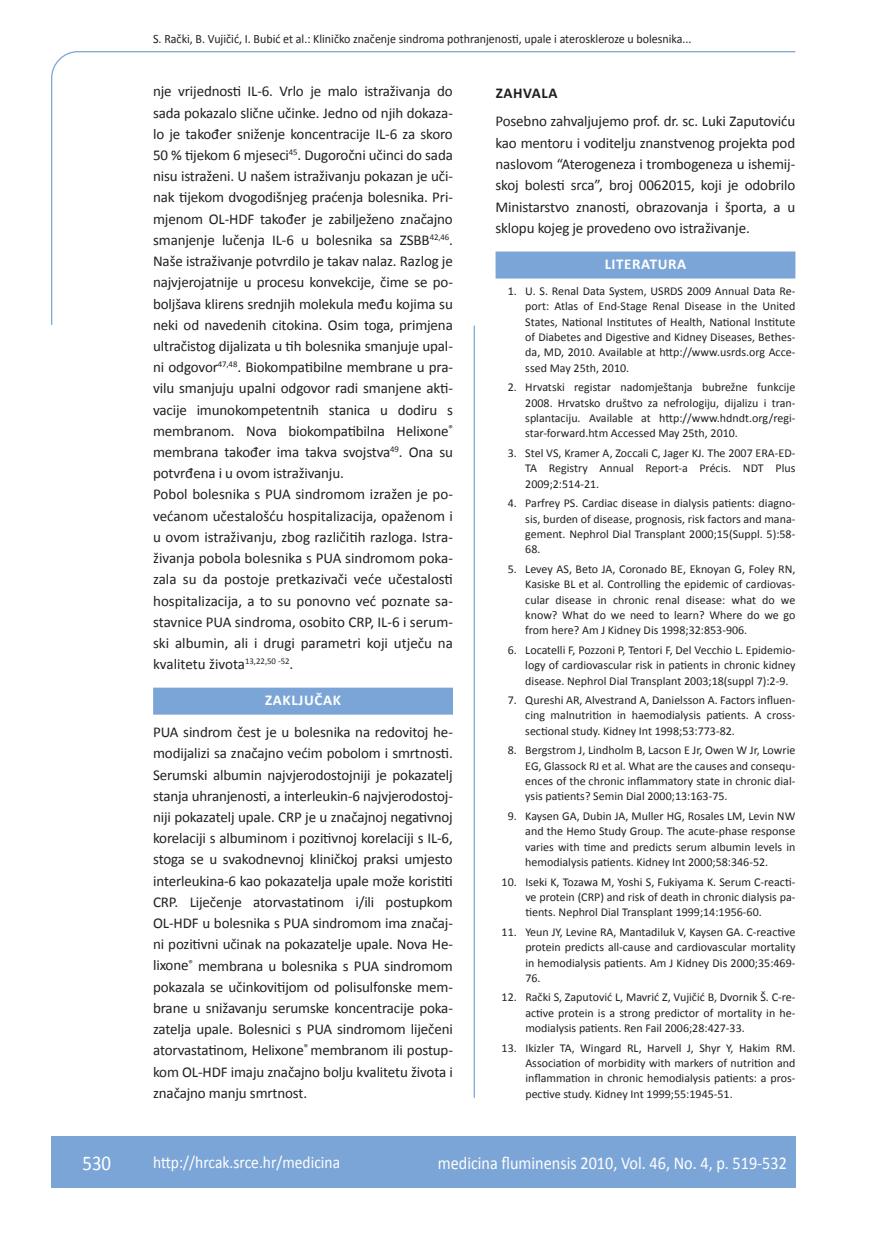
<style>
.page{position:relative;width:872px;height:1234px;background:#fff}
.page>*{position:absolute;margin:0;border:0;box-sizing:border-box;transform-origin:0 0}
.t1{font:21px "Calibri";color:#fff;scale:.9 1}
.t2{font:18px "Calibri";color:#fff;scale:.9 1}
.t3{font:17.25px "Calibri";color:#fff;scale:.9 1}
.t4{font:15px/21.1px "Calibri";letter-spacing:-.01em;color:#231f20;text-align:justify}
.t5{font:700 15px "Calibri";letter-spacing:.04em;color:#fff}
.t6{font:700 15px "Calibri";color:#231f20}
.t7{font:12.75px "Calibri";color:#231f20;scale:.94 1}
.t8{font:12px/15.3px "Calibri";color:#231f20;text-align:justify}
</style>
<div class="page">
<svg style="left:51px;top:51px;width:745px;height:274px"></svg>
<hr style="left:473px;top:325px;width:2px;height:772px;background:#7ca5d7">
<div style="left:51px;top:1135px;width:744px;height:51px;background:#7ca5d7"></div>
<div style="left:153px;top:687px;width:300px;height:27px;background:#7ca5d7"></div>
<div style="left:495px;top:251px;width:300px;height:27px;background:#7ca5d7"></div>
<p class="t7" style="left:153px;top:30px;width:574px">S. Rački, B. Vujičić, I. Bubić et al.: Kliničko značenje sindroma pothranjenosti, upale i ateroskleroze u bolesnika...</p>
<p class="t4" style="left:153px;top:80px;width:301px;text-align:left">nje vrijednosti IL-6. Vrlo je malo istraživanja do sada pokazalo slične učinke. Jedno od njih dokaza&shy;lo je također sniženje koncentracije IL-6 za skoro 50 % tijekom 6 mjeseci<sup>45</sup>. Dugoročni učinci do sada nisu istraženi. U našem istraživanju pokazan je uči&shy;nak tijekom dvogodišnjeg praćenja bolesnika. Pri&shy;mjenom OL-HDF također je zabilježeno značajno smanjenje lučenja IL-6 u bolesnika sa ZSBB<sup>42,46</sup>.<br>Naše istraživanje potvrdilo je takav nalaz. Razlog je najvjerojatnije u procesu konvekcije, čime se po&shy;boljšava klirens srednjih molekula među kojima su neki od navedenih citokina. Osim toga, primjena ultračistog dijalizata u tih bolesnika smanjuje upal&shy;ni odgovor<sup>47,48</sup>. Biokompatibilne membrane u pra&shy;vilu smanjuju upalni odgovor radi smanjene akti&shy;vacije imunokompetentnih stanica u dodiru s membranom. Nova biokompatibilna Helixone<sup>® </sup>membrana također ima takva svojstva<sup>49</sup>. Ona su potvrđena i u ovom istraživanju.<br>Pobol bolesnika s PUA sindromom izražen je po&shy;većanom učestalošću hospitalizacija, opaženom i u ovom istraživanju, zbog različitih razloga. Istra&shy;živanja pobola bolesnika s PUA sindromom poka&shy;zala su da postoje pretkazivači veće učestalosti hospitalizacija, a to su ponovno već poznate sa&shy;stavnice PUA sindroma, osobito CRP, IL-6 i serum&shy;ski albumin, ali i drugi parametri koji utječu na kvalitetu života<sup>13,22,50</sup> <sup>-52</sup>.</p>
<p class="t5" style="left:265px;top:690px;width:76px">ZAKLJUČAK</p>
<p class="t4" style="left:153px;top:720px;width:301px">PUA sindrom čest je u bolesnika na redovitoj he&shy;modijalizi sa značajno većim pobolom i smrtnosti.<br>Serumski albumin najvjerodostojniji je pokazatelj stanja uhranjenosti, a interleukin-6 najvjerodostoj&shy;niji pokazatelj upale. CRP je u značajnoj negativnoj korelaciji s albuminom i pozitivnoj korelaciji s IL-6, stoga se u svakodnevnoj kliničkoj praksi umjesto interleukina-6 kao pokazatelja upale može koristiti CRP. Liječenje atorvastatinom i/ili postupkom OL-HDF u bolesnika s PUA sindromom ima značaj&shy;ni pozitivni učinak na pokazatelje upale. Nova He&shy;lixone<sup>®</sup> membrana u bolesnika s PUA sindromom pokazala se učinkovitijom od polisulfonske mem&shy;brane u snižavanju serumske koncentracije poka&shy;zatelja upale. Bolesnici s PUA sindromom liječeni atorvastatinom, Helixone<sup>®</sup> membranom ili postup&shy;kom OL-HDF imaju značajno bolju kvalitetu života i značajno manju smrtnost.</p>
<p class="t6" style="left:496px;top:84px;width:10px">ZAH</p>
<p class="t6" style="left:523px;top:84px;width:34px">VALA</p>
<p class="t4" style="left:495px;top:110px;width:301px">Posebno zahvaljujemo prof. dr. sc. Luki Zaputoviću kao mentoru i voditelju znanstvenog projekta pod naslovom “Aterogeneza i trombogeneza u ishemij&shy;skoj bolesti srca”, broj 0062015, koji je odobrilo Ministarstvo znanosti, obrazovanja i športa, a u sklopu kojeg je provedeno ovo istraživanje.</p>
<p class="t5" style="left:604px;top:254px;width:83px">LITERATURA</p>
<p class="t8" style="left:525px;top:283px;width:271px;text-indent:-18px">1. U. S. Renal Data System, USRDS 2009 Annual Data Re&shy;port: Atlas of End-Stage Renal Disease in the United States, National Institutes of Health, National Institute of Diabetes and Digestive and Kidney Diseases, Bethes&shy;da, MD, 2010. Available at http://www.usrds.org Acce&shy;ssed May 25th, 2010.</p>
<p class="t8" style="left:525px;top:379px;width:272px;text-indent:-18px">2. Hrvatski registar nadomještanja bubrežne funkcije 2008. Hrvatsko društvo za nefrologiju, dijalizu i tran&shy;splantaciju. Available at http://www.hdndt.org/regi&shy;star-forward.htm Accessed May 25th, 2010.</p>
<p class="t8" style="left:525px;top:444px;width:271px;text-indent:-18px">3. Stel VS, Kramer A, Zoccali C, Jager KJ. The 2007 ERA-ED-TA Registry Annual Report-a Précis. NDT Plus 2009;2:514-21.</p>
<p class="t8" style="left:525px;top:495px;width:271px;text-indent:-18px">4. Parfrey PS. Cardiac disease in dialysis patients: diagno&shy;sis, burden of disease, prognosis, risk factors and mana&shy;gement. Nephrol Dial Transplant 2000;15(Suppl. 5):58- 68.</p>
<p class="t8" style="left:525px;top:560px;width:271px;text-indent:-18px">5. Levey AS, Beto JA, Coronado BE, Eknoyan G, Foley RN, Kasiske BL et al. Controlling the epidemic of cardiovas&shy;cular disease in chronic renal disease: what do we know? What do we need to learn? Where do we go from here? Am J Kidney Dis 1998;32:853-906.</p>
<p class="t8" style="left:525px;top:641px;width:272px;text-indent:-18px">6. Locatelli F, Pozzoni P, Tentori F, Del Vecchio L. Epidemio&shy;logy of cardiovascular risk in patients in chronic kidney disease. Nephrol Dial Transplant 2003;18(suppl 7):2-9.</p>
<p class="t8" style="left:525px;top:691px;width:271px;text-indent:-18px">7. Qureshi AR, Alvestrand A, Danielsson A. Factors influen&shy;cing malnutrition in haemodialysis patients. A cross&shy;sectional study. Kidney Int 1998;53:773-82.</p>
<p class="t8" style="left:525px;top:742px;width:271px;text-indent:-18px">8. Bergstrom J, Lindholm B, Lacson E Jr, Owen W Jr, Lowrie EG, Glassock RJ et al. What are the causes and consequ&shy;ences of the chronic inflammatory state in chronic dial&shy;ysis patients? Semin Dial 2000;13:163-75.</p>
<p class="t8" style="left:525px;top:807px;width:271px;text-indent:-18px">9. Kaysen GA, Dubin JA, Muller HG, Rosales LM, Levin NW and the Hemo Study Group. The acute-phase response varies with time and predicts serum albumin levels in hemodialysis patients. Kidney Int 2000;58:346-52.</p>
<p class="t8" style="left:525px;top:873px;width:272px;text-indent:-24px">10. Iseki K, Tozawa M, Yoshi S, Fukiyama K. Serum C-reacti&shy;ve protein (CRP) and risk of death in chronic dialysis pa&shy;tients. Nephrol Dial Transplant 1999;14:1956-60.</p>
<p class="t8" style="left:525px;top:923px;width:272px;text-indent:-24px">11. Yeun JY, Levine RA, Mantadiluk V, Kaysen GA. C-reactive protein predicts all-cause and cardiovascular mortality in hemodialysis patients. Am J Kidney Dis 2000;35:469- 76.</p>
<p class="t8" style="left:525px;top:989px;width:272px;text-indent:-24px">12. Rački S, Zaputović L, Mavrić Z, Vujičić B, Dvornik Š. C-re&shy;active protein is a strong predictor of mortality in he&shy;modialysis patients. Ren Fail 2006;28:427-33.</p>
<p class="t8" style="left:525px;top:1039px;width:272px;text-indent:-24px">13. Ikizler TA, Wingard RL, Harvell J, Shyr Y, Hakim RM.<br>Association of morbidity with markers of nutrition and inflammation in chronic hemodialysis patients: a pros&shy;pective study. Kidney Int 1999;55:1945-51.</p>
<h1 class="t1" style="left:82px;top:1149px;width:33px">530</h1>
<p class="t3" style="left:153px;top:1150px;width:209px">http://hrcak.srce.hr/medicina</p>
<p class="t2" style="left:438px;top:1151px;width:389px">medicina fluminensis 2010, Vol. 46, No. 4, p. 519-532</p>
</div>
